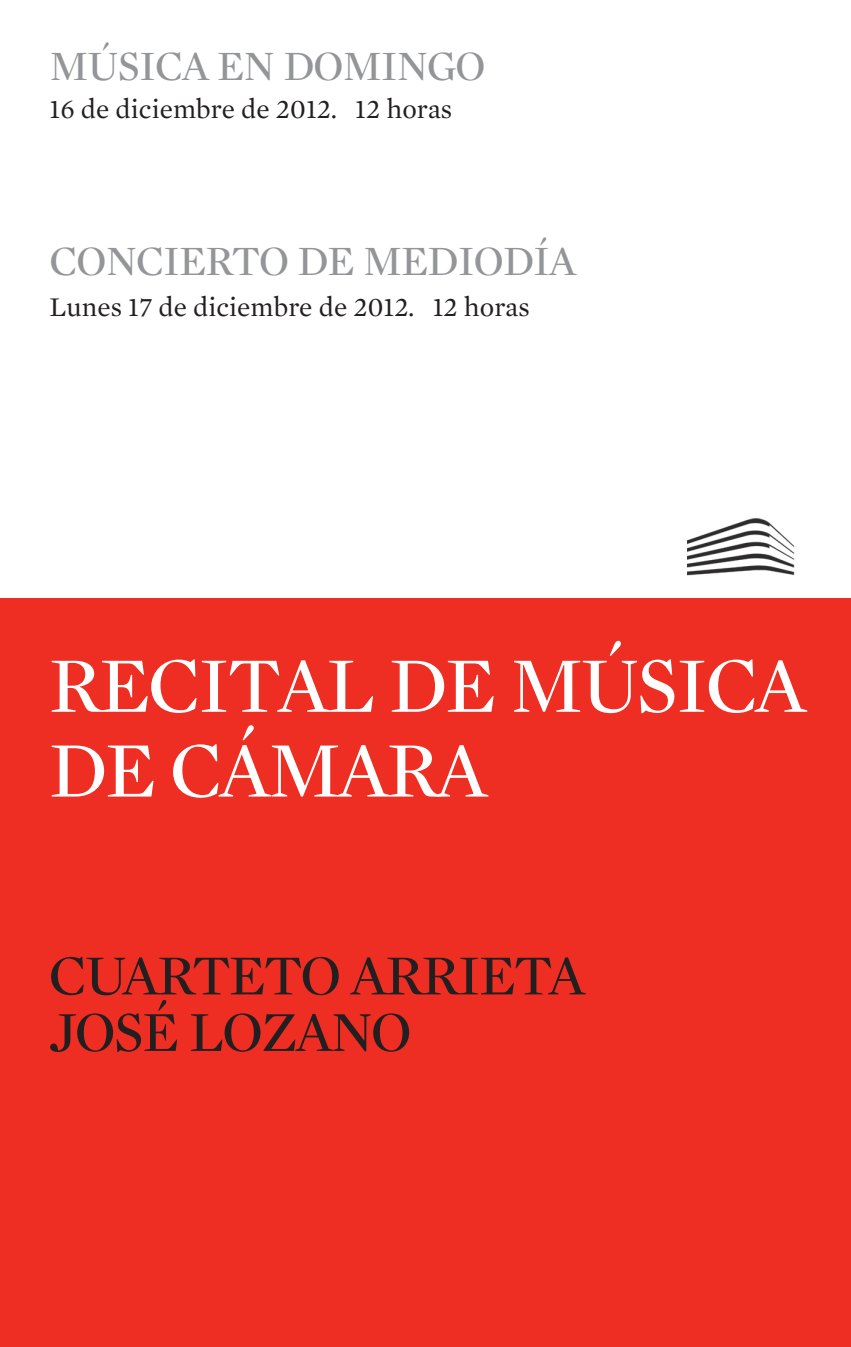
<style>
.page{position:relative;width:851px;height:1347px;background:#fff}
.page>*{position:absolute;margin:0;border:0;box-sizing:border-box;transform-origin:0 0}
.t1{font:80px/84.8px "Mercury Display";letter-spacing:-.03em;color:#fff}
.t2{font:57.5px "Mercury Display";letter-spacing:-.03em;color:#231f20}
.t3{font:42.5px "Mercury Display";letter-spacing:-.02em;color:#939598}
.t4{font:27.5px "Mercury Text G1";color:#231f20}
</style>
<div class="page">
<div style="left:0;top:599px;width:850px;height:747px;background:#ee2e22"></div>
<img style="left:687px;top:518px;width:107px;height:58px">
<p class="t3" style="left:50px;top:39px;width:437px">MÚSICA EN DOMINGO</p>
<p class="t4" style="left:50px;top:92px;width:404px">16 de diciembre de 2012. 12 horas</p>
<p class="t3" style="left:50px;top:234px;width:528px">CONCIERTO DE MEDIODÍA</p>
<p class="t4" style="left:50px;top:290px;width:481px">Lunes 17 de diciembre de 2012. 12 horas</p>
<p class="t1" style="left:49px;top:640px;width:758px">RECITAL DE MÚSICA<br>DE CÁMARA</p>
<p class="t2" style="left:49px;top:939px;width:537px">CUARTETO ARRIETA</p>
<p class="t2" style="left:49px;top:995px;width:364px">JOSÉ LOZANO</p>
</div>
